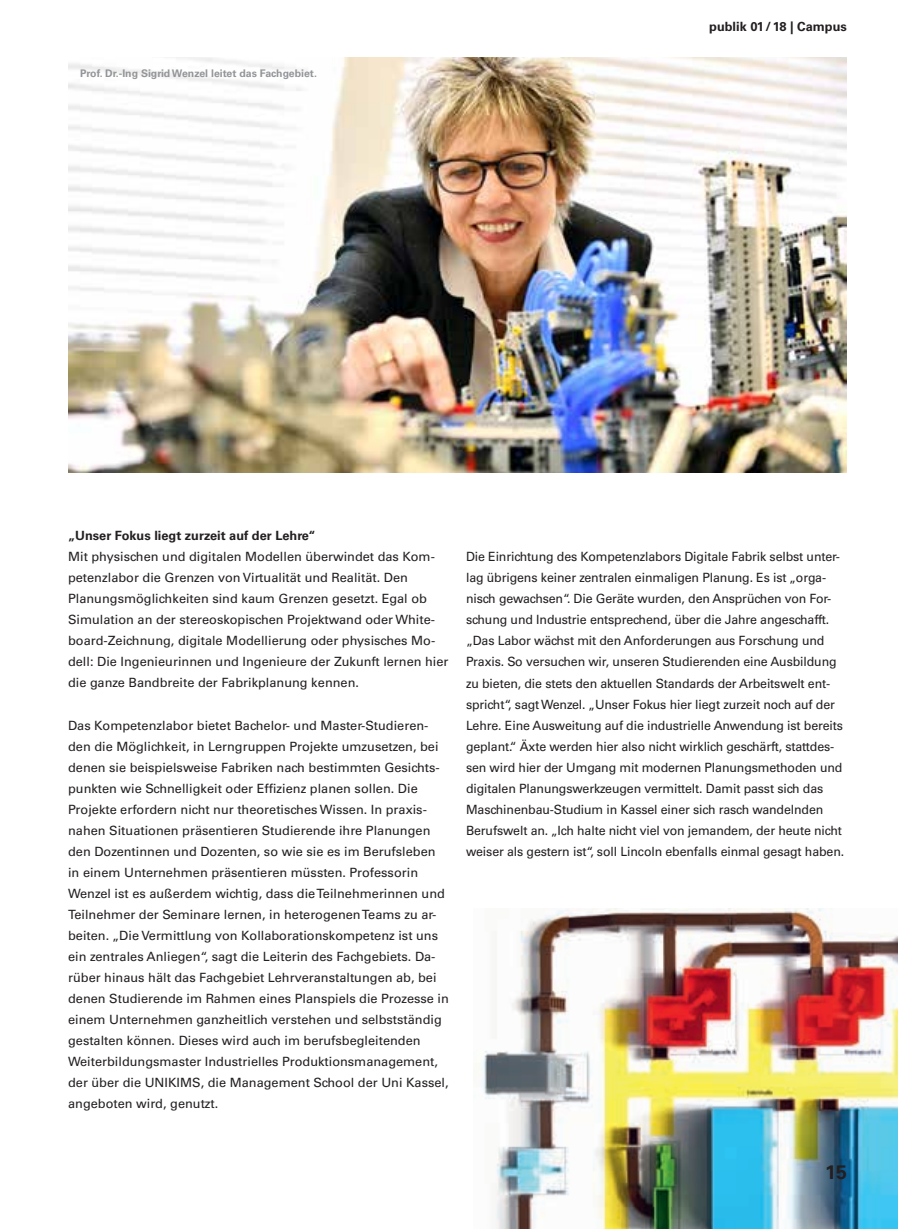
<style>
.page{position:relative;width:898px;height:1229px;background:#fff}
.page>*{position:absolute;margin:0;border:0;box-sizing:border-box;transform-origin:0 0}
.t1{font:700 19.5px "Univers LT";color:#231f20}
.t2{font:12.75px/21px "Univers LT";color:#231f20}
.t3{font:700 12.75px "Univers LT";color:#231f20}
.t4{font:700 10.5px "Univers LT";color:#939598}
</style>
<div class="page">
<img style="left:476px;top:909px;width:421px;height:320px">
<img style="left:68px;top:57px;width:778px;height:415px">
<p class="t4" style="left:80px;top:67px;width:238px">Prof. Dr.-Ing Sigrid Wenzel leitet das Fachgebiet.</p>
<p class="t3" style="left:709px;top:19px;width:139px">publik 01/18 | Campus</p>
<p class="t3" style="left:68px;top:528px;width:249px">„Unser Fokus liegt zurzeit auf der Lehre“</p>
<p class="t2" style="left:68px;top:546px;width:382px">Mit physischen und digitalen Modellen überwindet das Kom&shy;petenzlabor die Grenzen von Virtualität und Realität. Den Planungsmöglichkeiten sind kaum Grenzen gesetzt. Egal ob Simulation an der stereoskopischen Projektwand oder White&shy;board-Zeichnung, digitale Modellierung oder physisches Mo&shy;dell: Die Ingenieurinnen und Ingenieure der Zukunft lernen hier die ganze Bandbreite der Fabrikplanung kennen.</p>
<p class="t2" style="left:68px;top:714px;width:382px">Das Kompetenzlabor bietet Bachelor- und Master-Studieren&shy;den die Möglichkeit, in Lerngruppen Projekte umzusetzen, bei denen sie beispielsweise Fabriken nach bestimmten Gesichts&shy;punkten wie Schnelligkeit oder Effizienz planen sollen. Die Projekte erfordern nicht nur theoretisches Wissen. In praxis&shy;nahen Situationen präsentieren Studierende ihre Planungen den Dozentinnen und Dozenten, so wie sie es im Berufsleben in einem Unternehmen präsentieren müssten. Professorin Wenzel ist es außerdem wichtig, dass die Teilnehmerinnen und Teilnehmer der Seminare lernen, in heterogenen Teams zu ar&shy;beiten. „Die Vermittlung von Kollaborationskompetenz ist uns ein zentrales Anliegen“, sagt die Leiterin des Fachgebiets. Da&shy;rüber hinaus hält das Fachgebiet Lehrveranstaltungen ab, bei denen Studierende im Rahmen eines Planspiels die Prozesse in einem Unternehmen ganzheitlich verstehen und selbstständig gestalten können. Dieses wird auch im berufsbegleitenden Weiterbildungsmaster Industrielles Produktionsmanagement, der über die UNIKIMS, die Management School der Uni Kassel, angeboten wird, genutzt.</p>
<p class="t2" style="left:466px;top:546px;width:379px">Die Einrichtung des Kompetenzlabors Digitale Fabrik selbst unter&shy;lag übrigens keiner zentralen einmaligen Planung. Es ist „orga&shy;nisch gewachsen“. Die Geräte wurden, den Ansprüchen von For&shy;schung und Industrie entsprechend, über die Jahre angeschafft. „Das Labor wächst mit den Anforderungen aus Forschung und Praxis. So versuchen wir, unseren Studierenden eine Ausbildung zu bieten, die stets den aktuellen Standards der Arbeitswelt ent&shy;spricht“, sagt Wenzel. „Unser Fokus hier liegt zurzeit noch auf der Lehre. Eine Ausweitung auf die industrielle Anwendung ist bereits geplant.“ Äxte werden hier also nicht wirklich geschärft, stattdes&shy;sen wird hier der Umgang mit modernen Planungsmethoden und digitalen Planungswerkzeugen vermittelt. Damit passt sich das Maschinenbau-Studium in Kassel einer sich rasch wandelnden Berufswelt an. „Ich halte nicht viel von jemandem, der heute nicht weiser als gestern ist“, soll Lincoln ebenfalls einmal gesagt haben.</p>
<h1 class="t1" style="left:824px;top:1161px;width:23px">15</h1>
</div>
